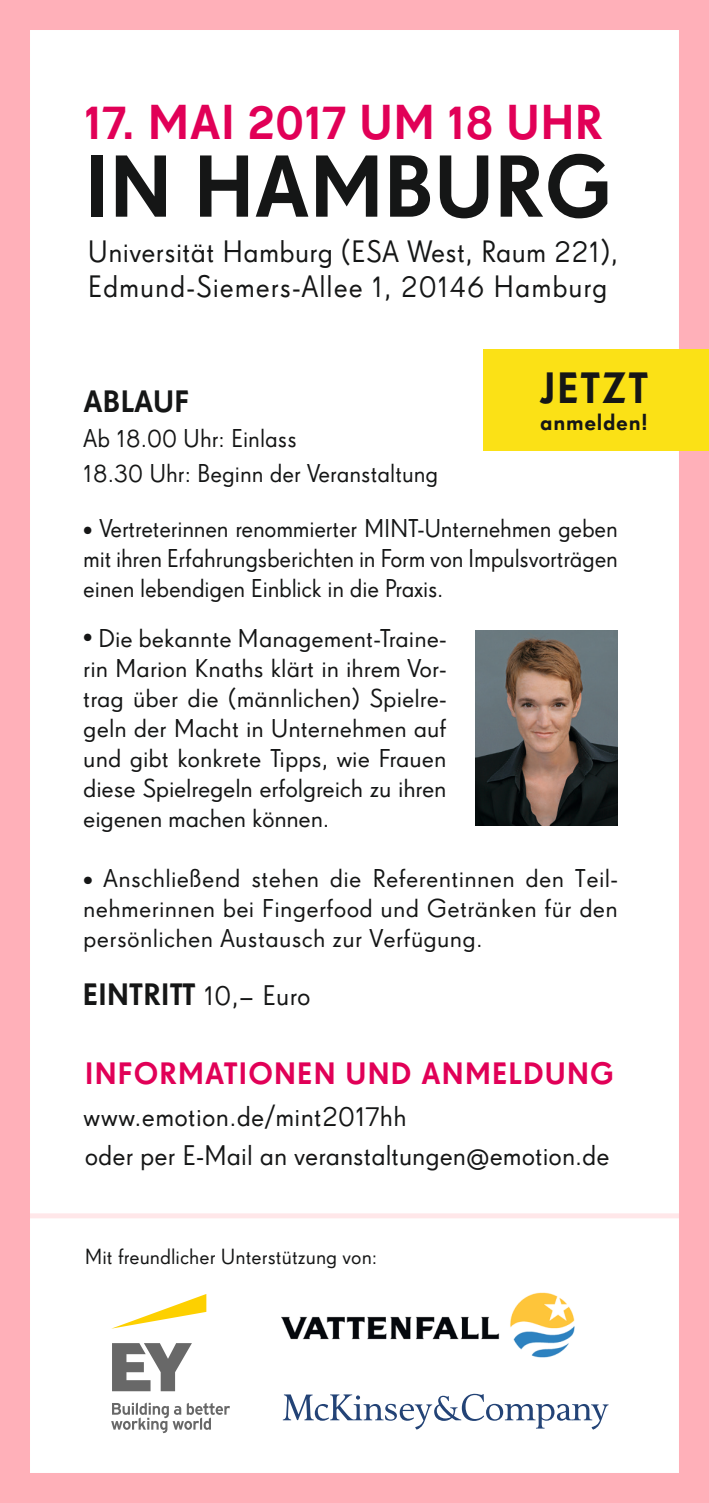
<style>
.page{position:relative;width:709px;height:1503px;background:#fff}
.page>*{position:absolute;margin:0;border:0;box-sizing:border-box;transform-origin:0 0}
.t1{font:500 85px "Super Grotesk OT";letter-spacing:.01em;color:#151616}
.t2{font:500 47.5px "Super Grotesk OT";letter-spacing:.01em;color:#e10057}
.t3{font:500 42.5px "Super Grotesk OT";color:#151616}
.t4{font:30px/35px "Super Grotesk OT";letter-spacing:.01em;color:#151616}
.t5{font:500 30px "Super Grotesk OT";letter-spacing:.04em;color:#e10057}
.t6{font:500 30px "Super Grotesk OT";letter-spacing:.01em;color:#151616}
.t7{font:27.5px "Super Grotesk OT";color:#151616}
.t8{font:25px/30px "Super Grotesk OT";letter-spacing:-.01em;color:#151616;text-align:justify}
.t9{font:500 22.5px "Super Grotesk OT";color:#151616}
.t10{font:21.25px "Super Grotesk OT";color:#151616}
.s1{font-weight:400;font-size:27.5px}
</style>
<div class="page">
<img style="left:475px;top:631px;width:143px;height:195px">
<svg style="left:113px;top:1294px;width:93px;height:34px"></svg>
<svg style="left:111px;top:1343px;width:119px;height:90px"></svg>
<svg style="left:283px;top:1393px;width:325px;height:36px"></svg>
<img style="left:282px;top:1292px;width:293px;height:66px">
<div style="left:0;top:1213px;width:709px;height:5px;background:#ffe7e9"></div>
<div style="left:0;top:0;width:709px;height:1502px;border:30px solid #ffb0b9"></div>
<div style="left:483px;top:349px;width:226px;height:101px;background:#fbe116"></div>
<h2 class="t2" style="left:84px;top:94px;width:520px">17. MAI 2017 UM 18 UHR</h2>
<h1 class="t1" style="left:86px;top:136px;width:520px">IN HAMBURG</h1>
<p class="t4" style="left:88px;top:234px;width:532px">Universität Hamburg (ESA West, Raum 221),<br>Edmund-Siemers-Allee 1, 20146 Hamburg</p>
<h3 class="t3" style="left:539px;top:362px;width:65px">JETZT</h3>
<p class="t9" style="left:540px;top:409px;width:109px">ANMELDEN!</p>
<p class="t6" style="left:83px;top:383px;width:104px">ABLAUF</p>
<p class="t8" style="left:83px;top:421px;width:356px;line-height:35px">Ab 18.00 Uhr: Einlass<br>18.30 Uhr: Beginn der Veranstaltung</p>
<p class="t8" style="left:83px;top:513px;width:536px">• Vertreterinnen renommierter MINT-Unternehmen geben mit ihren Erfahrungsberichten in Form von Impulsvorträgen einen lebendigen Einblick in die Praxis.</p>
<p class="t8" style="left:83px;top:623px;width:365px">• Die bekannte Management-Traine&shy;rin Marion Knaths klärt in ihrem Vor&shy;trag über die (männlichen) Spielre&shy;geln der Macht in Unternehmen auf und gibt konkrete Tipps, wie Frauen diese Spielregeln erfolgreich zu ihren eigenen machen können.</p>
<p class="t8" style="left:83px;top:863px;width:536px">• Anschließend stehen die Referentinnen den Teil&shy;nehmerinnen bei Fingerfood und Getränken für den persönlichen Austausch zur Verfügung.</p>
<p class="t6" style="left:83px;top:976px;width:229px">EINTRITT <span class="s1">10,– Euro</span></p>
<p class="t5" style="left:85px;top:1055px;width:69px">INFORMATIO</p>
<p class="t5" style="left:274px;top:1055px;width:254px">NEN UND ANMELDU</p>
<p class="t5" style="left:567px;top:1055px;width:48px">NG</p>
<p class="t7" style="left:83px;top:1101px;width:324px">www.emotion.de/mint2017hh</p>
<p class="t7" style="left:85px;top:1139px;width:526px">oder per E-Mail an veranstaltungen@emotion.de</p>
<p class="t10" style="left:85px;top:1244px;width:294px">Mit freundlicher Unterstützung von:</p>
</div>
